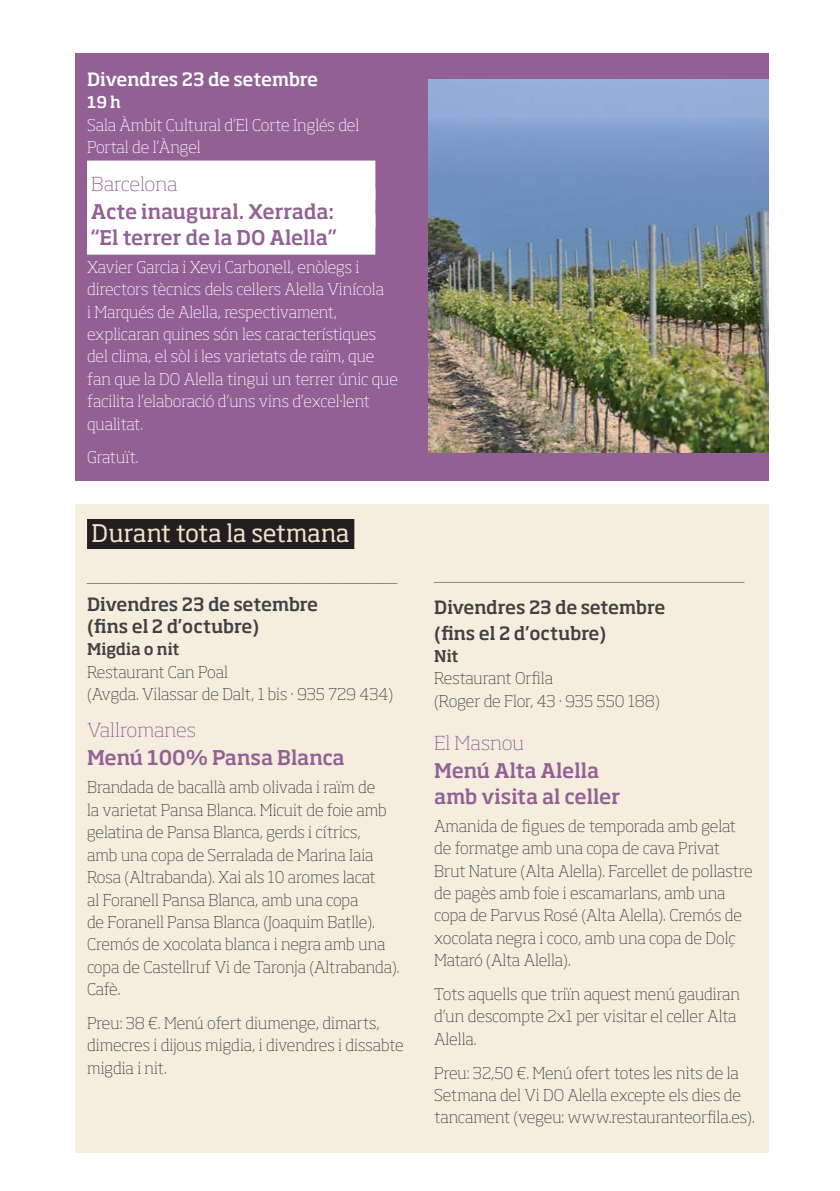
<style>
.page{position:relative;width:840px;height:1191px;background:#fff}
.page>*{position:absolute;margin:0;border:0;box-sizing:border-box;transform-origin:0 0}
.t1{font:24px "Soho Std";letter-spacing:-.02em;color:#f0e4cc}
.t2{font:500 20px/26px "Soho Std";letter-spacing:-.005em;color:#926095}
.t3{font:200 19px "Soho Std";color:#926095;scale:1.05 1}
.t4{font:500 18px/21.6px "Soho Std";letter-spacing:-.01em;color:#404041}
.t5{font:500 18px "Soho Std";letter-spacing:-.02em;color:#fff}
.t6{font:200 16px/22.4px "Soho Std";letter-spacing:-.01em;color:#404041}
.t7{font:200 16px/22.4px "Soho Std";color:#fff}
.t8{font:200 16px "Soho Std";color:#231f20}
.t9{font:500 16px "Soho Std";letter-spacing:-.005em;color:#404041}
.t10{font:500 16px "Soho Std";color:#fff}
</style>
<div class="page">
<div style="left:75px;top:53px;width:692px;height:427px;background:#926095"></div>
<div style="left:75px;top:504px;width:692px;height:648px;background:#f5edde"></div>
<div style="left:87px;top:161px;width:288px;height:40px;background:#fff"></div>
<div style="left:87px;top:189px;width:288px;height:40px;background:#fff"></div>
<div style="left:87px;top:215px;width:288px;height:40px;background:#fff"></div>
<div style="left:87px;top:519px;width:267px;height:30px;background:#231f20"></div>
<img style="left:428px;top:80px;width:339px;height:372px">
<p class="t5" style="left:87px;top:72px;width:232px">Divendres 23 de setembre</p>
<p class="t10" style="left:87px;top:96px;width:35px">19 h</p>
<p class="t7" style="left:87px;top:115px;width:274px">Sala Àmbit Cultural d’El Corte Inglés del<br>Portal de l’Àngel</p>
<p class="t3" style="left:91px;top:176px;width:84px">Barcelona</p>
<p class="t2" style="left:91px;top:200px;width:247px">Acte inaugural. Xerrada: “El terrer de la DO Alella”</p>
<p class="t7" style="left:87px;top:257px;width:312px">Xavier Garcia i Xevi Carbonell, enòlegs i directors tècnics dels cellers Alella Vinícola<br>i Marqués de Alella, respectivament, explicaran quines són les característiques del clima, el sòl i les varietats de raïm, que fan que la DO Alella tingui un terrer únic que facilita l’elaboració d’uns vins d’excel·lent qualitat.</p>
<p class="t7" style="left:87px;top:447px;width:53px">Gratuït.</p>
<h1 class="t1" style="left:92px;top:518px;width:259px">Durant tota la setmana</h1>
<p class="t4" style="left:87px;top:595px;width:232px">Divendres 23 de setembre (fins el 2 d’octubre)</p>
<p class="t9" style="left:87px;top:643px;width:94px">Migdia o nit</p>
<p class="t6" style="left:87px;top:662px;width:307px">Restaurant Can Poal<br>(Avgda. Vilassar de Dalt, 1 bis · 935 729 434)</p>
<p class="t3" style="left:87px;top:722px;width:105px">Vallromanes</p>
<p class="t2" style="left:87px;top:747px;width:259px">Menú 100% Pansa Blanca</p>
<p class="t6" style="left:87px;top:778px;width:314px">Brandada de bacallà amb olivada i raïm de<br>la varietat Pansa Blanca. Micuit de foie amb gelatina de Pansa Blanca, gerds i cítrics,<br>amb una copa de Serralada de Marina Iaia Rosa (Altrabanda). Xai als 10 aromes lacat<br>al Foranell Pansa Blanca, amb una copa<br>de Foranell Pansa Blanca (Joaquim Batlle).<br>Cremós de xocolata blanca i negra amb una copa de Castellruf Vi de Taronja (Altrabanda).<br>Cafè.</p>
<p class="t6" style="left:87px;top:1013px;width:318px">Preu: 38 €. Menú ofert diumenge, dimarts, dimecres i dijous migdia, i divendres i dissabte migdia i nit.</p>
<p class="t8" style="left:434px;top:569px;width:312px">__________________________________</p>
<p class="t4" style="left:434px;top:596px;width:232px;line-height:25.2px">Divendres 23 de setembre (fins el 2 d’octubre)</p>
<p class="t9" style="left:434px;top:649px;width:26px">Nit</p>
<p class="t6" style="left:434px;top:668px;width:227px">Restaurant Orfila<br>(Roger de Flor, 43 · 935 550 188)</p>
<p class="t3" style="left:434px;top:735px;width:87px">El Masnou</p>
<p class="t2" style="left:434px;top:759px;width:187px">Menú Alta Alella amb visita al celler</p>
<p class="t6" style="left:434px;top:816px;width:320px">Amanida de figues de temporada amb gelat de formatge amb una copa de cava Privat Brut Nature (Alta Alella). Farcellet de pollastre de pagès amb foie i escamarlans, amb una copa de Parvus Rosé (Alta Alella). Cremós de xocolata negra i coco, amb una copa de Dolç Mataró (Alta Alella).</p>
<p class="t6" style="left:434px;top:984px;width:307px">Tots aquells que triïn aquest menú gaudiran d’un descompte 2x1 per visitar el celler Alta<br>Alella.</p>
<p class="t6" style="left:434px;top:1063px;width:322px">Preu: 32,50 €. Menú ofert totes les nits de la<br>Setmana del Vi DO Alella excepte els dies de tancament (vegeu: www.restauranteorfila.es).</p>
</div>
